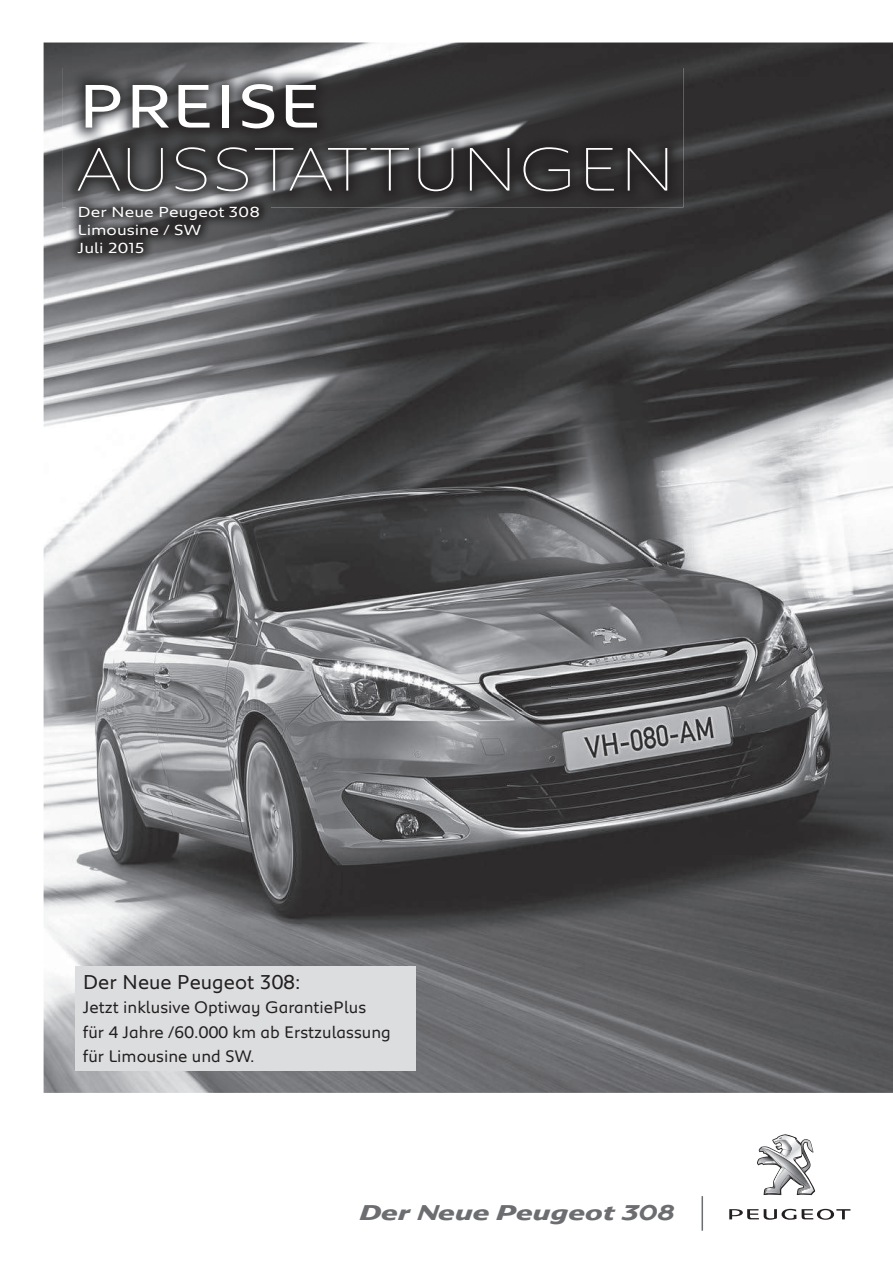
<style>
.page{position:relative;width:893px;height:1263px;background:#fff}
.page>*{position:absolute;margin:0;border:0;box-sizing:border-box;transform-origin:0 0}
.t1{font:200 63px "Peugeot Expanded";color:#fff}
.t2{font:63px "Peugeot Expanded";color:#fff}
.t3{font:22.05px "Peugeot Style";color:#6c6d70}
.t4{font:20.55px "Peugeot";color:#231f20}
.t5{font:17.1px/24px "Peugeot";color:#231f20}
.t6{font:15px/18px "Peugeot Expanded";color:#fff}
</style>
<div class="page">
<img style="left:44px;top:43px;width:849px;height:1050px">
<img style="left:62px;top:68px;width:621px;height:139px">
<img style="left:67px;top:194px;width:204px;height:71px">
<hr style="left:701px;top:1196px;width:2px;height:35px;background:#6c6d70">
<svg style="left:757px;top:1134px;width:58px;height:61px"></svg>
<svg style="left:729px;top:1209px;width:67px;height:11px"></svg>
<svg style="left:802px;top:1209px;width:48px;height:11px"></svg>
<div style="left:75px;top:966px;width:340px;height:105px;background:#dcdddf"></div>
<h1 class="t2" style="left:78px;top:62px;width:245px">PREISE</h1>
<h1 class="t1" style="left:78px;top:125px;width:600px">AUSSTATTUNGEN</h1>
<p class="t6" style="left:78px;top:202px;width:184px">Der Neue Peugeot 308<br>Limousine / SW<br>Juli 2015</p>
<p class="t4" style="left:83px;top:968px;width:219px">Der Neue Peugeot 308:</p>
<p class="t5" style="left:83px;top:995px;width:309px">Jetzt inklusive Optiway GarantiePlus für 4 Jahre /60.000 km ab Erstzulassung für Limousine und SW.</p>
<p class="t3" style="left:360px;top:1200px;width:317px">Der Neue Peugeot 308</p>
</div>
